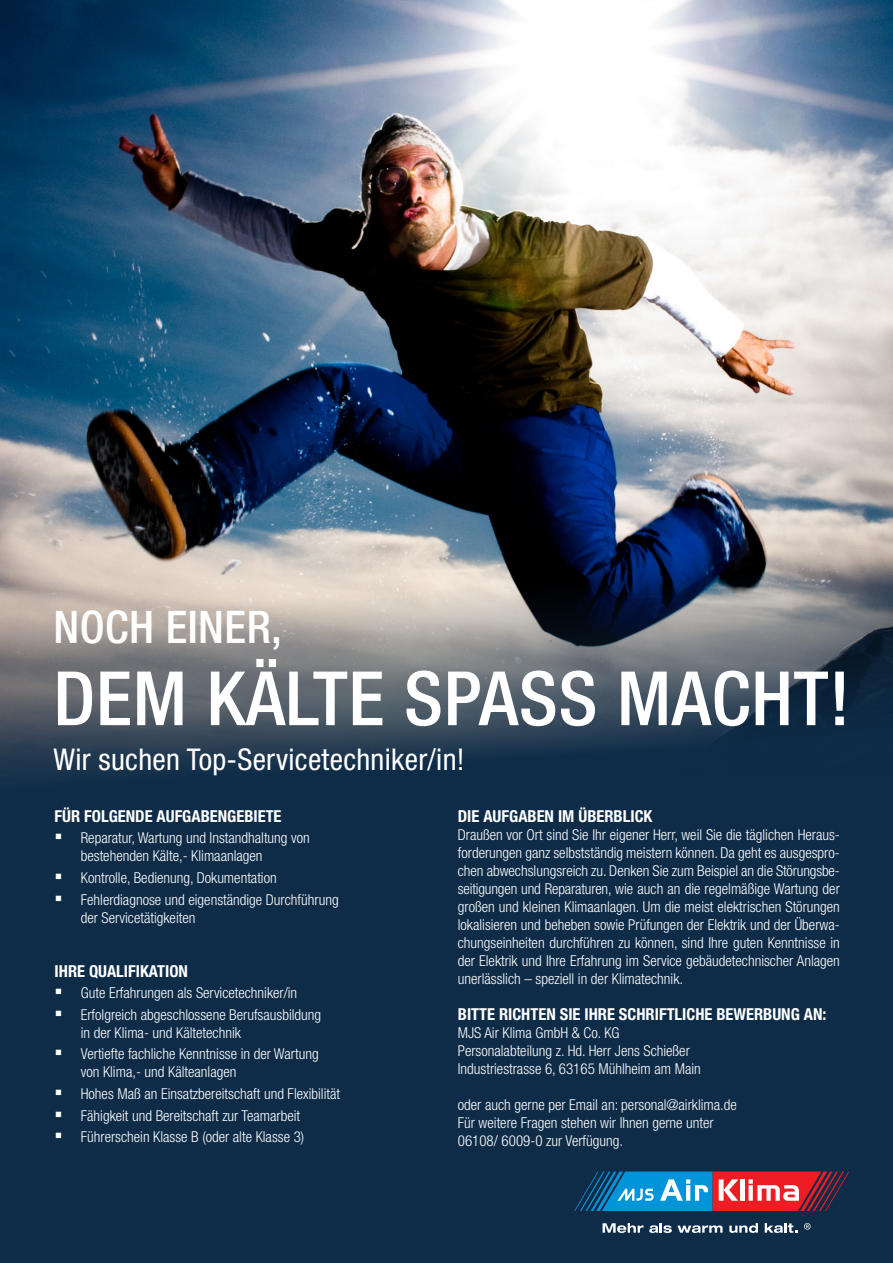
<style>
.page{position:relative;width:893px;height:1263px;background:#fff}
.page>*{position:absolute;margin:0;border:0;box-sizing:border-box;transform-origin:0 0}
.Produktbezeichnung{font:500 condensed 75px "Helvetica Neue LT Std";letter-spacing:.01em;color:#fff}
.Produktbezeichnung-2{font:500 condensed 45px "Helvetica Neue LT Std";letter-spacing:.01em;color:#fff}
.Produktbezeichnung-3{font:condensed 30px "Helvetica Neue LT Std";letter-spacing:.01em;color:#fff}
.t1{font:700 condensed 16.5px "Helvetica Neue LT Std";color:#fff}
.t2{font:300 condensed 15px/18px "Helvetica Neue LT Std";color:#fff}
</style>
<div class="page">
<div style="left:0;top:172px;width:893px;height:1091px;background:#0e2c48"></div>
<img style="left:0;top:0;width:893px;height:777px">
<svg style="left:574px;top:1171px;width:275px;height:40px"></svg>
<svg style="left:603px;top:1223px;width:40px;height:10px"></svg>
<svg style="left:649px;top:1223px;width:74px;height:10px"></svg>
<svg style="left:729px;top:1223px;width:29px;height:10px"></svg>
<svg style="left:765px;top:1223px;width:32px;height:10px"></svg>
<svg style="left:804px;top:1223px;width:6px;height:7px"></svg>
<p class="Produktbezeichnung-2" style="left:54px;top:601px;width:230px">NOCH EINER,</p>
<p class="Produktbezeichnung" style="left:54px;top:654px;width:798px">DEM KÄLTE SPASS MACHT!</p>
<p class="Produktbezeichnung-3" style="left:54px;top:742px;width:413px">Wir suchen Top-Servicetechniker/in!</p>
<p class="t1" style="left:55px;top:806px;width:229px">FÜR FOLGENDE AUFGABENGEBIETE</p>
<p class="t2" style="left:81px;top:829px;width:231px;text-indent:-26px">▪ Reparatur, Wartung und Instandhaltung von bestehenden Kälte,- Klimaanlagen</p>
<p class="t2" style="left:55px;top:868px;width:224px">▪ Kontrolle, Bedienung, Dokumentation</p>
<p class="t2" style="left:81px;top:890px;width:259px;text-indent:-26px">▪ Fehlerdiagnose und eigenständige Durchführung der Servicetätigkeiten</p>
<p class="t1" style="left:55px;top:961px;width:135px">IHRE QUALIFIKATION</p>
<p class="t2" style="left:55px;top:984px;width:244px">▪ Gute Erfahrungen als Servicetechniker/in</p>
<p class="t2" style="left:81px;top:1005px;width:242px;text-indent:-26px">▪ Erfolgreich abgeschlossene Berufsausbildung in der Klima- und Kältetechnik</p>
<p class="t2" style="left:81px;top:1045px;width:239px;text-indent:-26px">▪ Vertiefte fachliche Kenntnisse in der Wartung von Klima,- und Kälteanlagen</p>
<p class="t2" style="left:55px;top:1084px;width:287px">▪ Hohes Maß an Einsatzbereitschaft und Flexibilität</p>
<p class="t2" style="left:55px;top:1106px;width:247px">▪ Fähigkeit und Bereitschaft zur Teamarbeit</p>
<p class="t2" style="left:55px;top:1128px;width:251px">▪ Führerschein Klasse B (oder alte Klasse 3)</p>
<p class="t1" style="left:458px;top:806px;width:196px">DIE AUFGABEN IM ÜBERBLICK</p>
<p class="t2" style="left:458px;top:825px;width:384px;text-align:justify">Draußen vor Ort sind Sie Ihr eigener Herr, weil Sie die täglichen Heraus&shy;forderungen ganz selbstständig meistern können. Da geht es ausgespro&shy;chen abwechslungsreich zu. Denken Sie zum Beispiel an die Störungsbe&shy;seitigungen und Reparaturen, wie auch an die regelmäßige Wartung der großen und kleinen Klimaanlagen. Um die meist elektrischen Störungen lokalisieren und beheben sowie Prüfungen der Elektrik und der Überwa&shy;chungseinheiten durchführen zu können, sind Ihre guten Kenntnisse in der Elektrik und Ihre Erfahrung im Service gebäudetechnischer Anlagen unerlässlich – speziell in der Klimatechnik.</p>
<p class="t1" style="left:458px;top:1004px;width:370px">BITTE RICHTEN SIE IHRE SCHRIFTLICHE BEWERBUNG AN:</p>
<p class="t2" style="left:458px;top:1023px;width:163px">MJS Air Klima GmbH &amp; Co. KG</p>
<p class="t2" style="left:458px;top:1041px;width:234px">Personalabteilung z. Hd. Herr Jens Schießer</p>
<p class="t2" style="left:458px;top:1059px;width:245px">Industriestrasse 6, 63165 Mühlheim am Main</p>
<p class="t2" style="left:458px;top:1095px;width:280px">oder auch gerne per Email an: personal@airklima.de</p>
<p class="t2" style="left:458px;top:1113px;width:257px">Für weitere Fragen stehen wir Ihnen gerne unter<br>06108/ 6009-0 zur Verfügung.</p>
</div>
